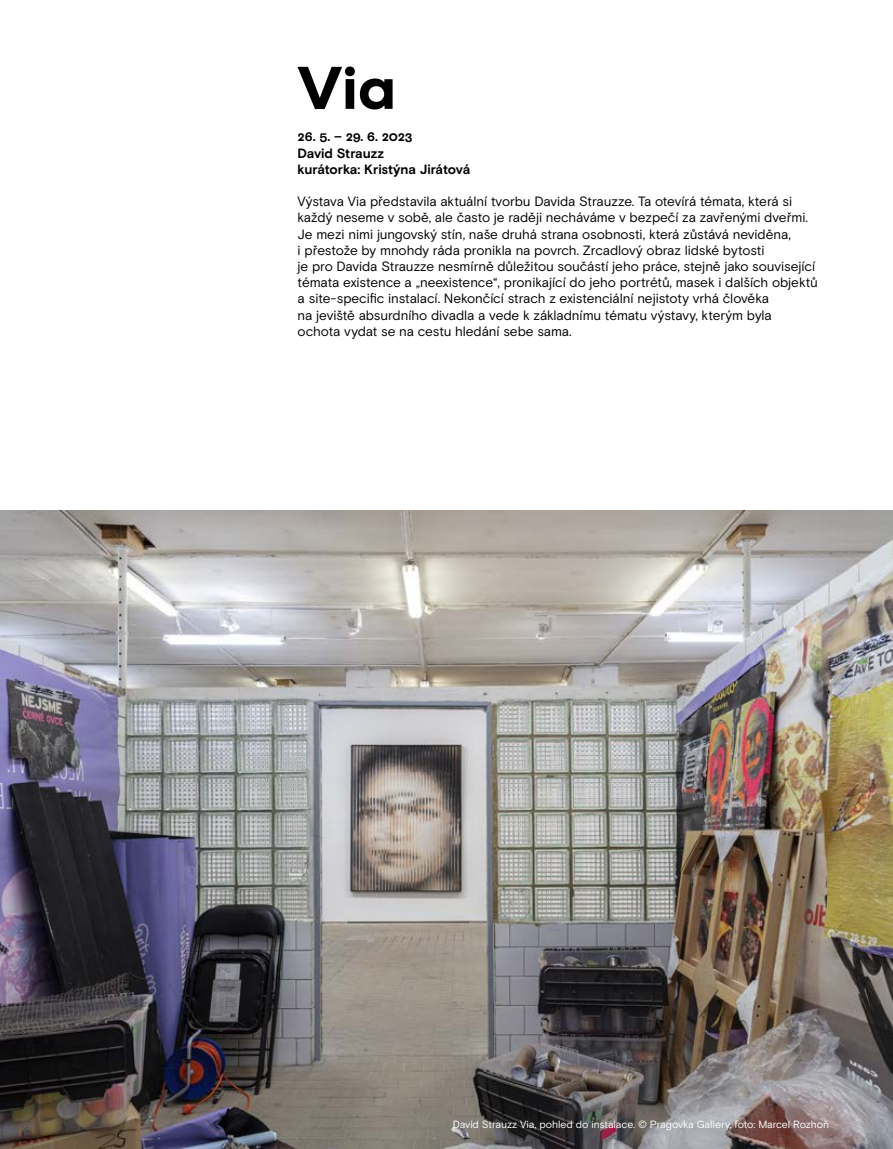
<style>
.page{position:relative;width:893px;height:1149px;background:#fff}
.page>*{position:absolute;margin:0;border:0;box-sizing:border-box;transform-origin:0 0}
.t1{font:800 60px "Nexa";color:#000}
.t2{font:13.5px/16.2px "Basis Grotesque Pro";letter-spacing:-.01em;color:#000}
.t3{font:700 13.5px/16.2px "Basis Grotesque Pro";letter-spacing:-.01em;color:#000}
.t4{font:10.5px "Basis Grotesque Pro";letter-spacing:-.01em;color:#fff}
</style>
<div class="page">
<img style="left:0;top:510px;width:893px;height:638px">
<h1 class="t1" style="left:298px;top:50px;width:100px">Via</h1>
<p class="t3" style="left:298px;top:129px;width:174px">26. 5. – 29. 6. 2023<br>David Strauzz<br>kurátorka: Kristýna Jirátová</p>
<p class="t2" style="left:298px;top:193px;width:522px">Výstava Via představila aktuální tvorbu Davida Strauzze. Ta otevírá témata, která si každý neseme v sobě, ale často je raději necháváme v bezpečí za zavřenými dveřmi.<br>Je mezi nimi jungovský stín, naše druhá strana osobnosti, která zůstává neviděna,<br>i přestože by mnohdy ráda pronikla na povrch. Zrcadlový obraz lidské bytosti<br>je pro Davida Strauzze nesmírně důležitou součástí jeho práce, stejně jako související témata existence a „neexistence“, pronikající do jeho portrétů, masek i dalších objektů a site-specific instalací. Nekončící strach z existenciální nejistoty vrhá člověka<br>na jeviště absurdního divadla a vede k základnímu tématu výstavy, kterým byla ochota vydat se na cestu hledání sebe sama.</p>
<p class="t4" style="left:453px;top:1117px;width:378px">David Strauzz Via, pohled do instalace. © Pragovka Gallery, foto: Marcel Rozhoň</p>
</div>
